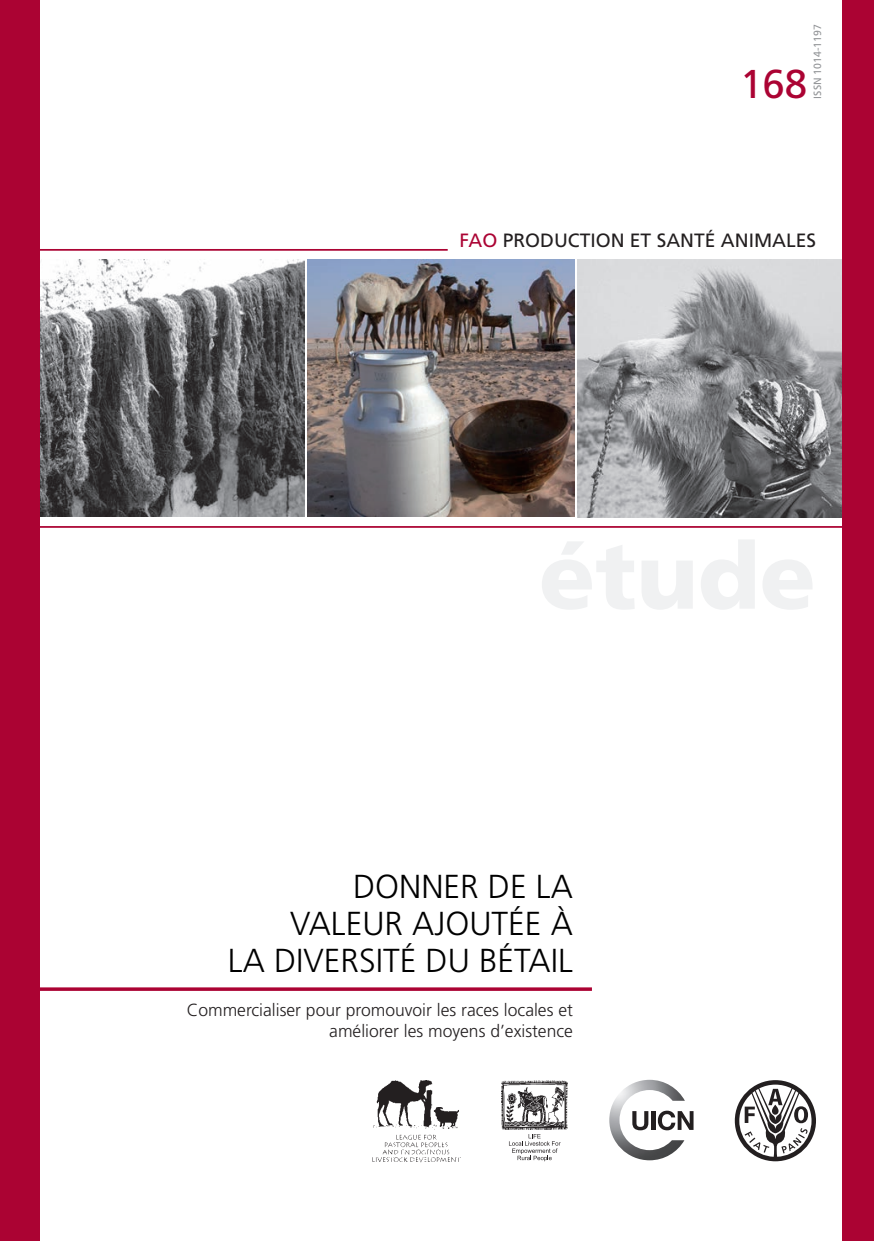
<style>
.page{position:relative;width:874px;height:1241px;background:#fff}
.page>*{position:absolute;margin:0;border:0;box-sizing:border-box;transform-origin:0 0}
.t1{font:40.25px "Frutiger LT Std";color:#ab0333}
.t2{font:300 33.25px/36.8px "Frutiger LT Std";color:#000;text-align:right}
.t3{font:19.25px "Frutiger LT Std";color:#231f20}
.t4{font:300 17.5px/21px "Frutiger LT Std";color:#231f20;text-align:right}
.t5{font:10.5px "Frutiger LT Std";color:#939598}
.s1{color:#ab0333}
</style>
<div class="page">
<img style="left:39px;top:259px;width:265px;height:258px">
<img style="left:307px;top:259px;width:267px;height:258px">
<img style="left:577px;top:259px;width:265px;height:258px">
<hr style="left:0;top:526px;width:873px;height:1px;background:#ab0333">
<hr style="left:0;top:987px;width:591px;height:3px;background:#ab0333">
<hr style="left:0;top:249px;width:447px;height:2px;background:#ab0333">
<div style="left:842px;top:0;width:31px;height:1240px;background:#ab0333"></div>
<div style="left:0;top:0;width:39px;height:1240px;background:#ab0333"></div>
<img style="left:372px;top:1080px;width:89px;height:83px">
<svg style="left:734px;top:1080px;width:81px;height:81px"></svg>
<img style="left:501px;top:1080px;width:66px;height:48px">
<svg style="left:509px;top:1134px;width:51px;height:27px"></svg>
<svg style="left:684px;top:1111px;width:9px;height:19px"></svg>
<img style="left:609px;top:1079px;width:75px;height:81px">
<h1 class="t1" style="left:739px;top:60px;width:69px">168</h1>
<p class="t5" style="left:811px;top:99px;width:76px;rotate:-90deg">ISSN 1014-1197</p>
<p class="t3" style="left:459px;top:229px;width:358px"><span class="s1">FAO</span> PRODUCTION ET SANTÉ ANIMALES</p>
<h2 class="t2" style="left:228px;top:868px;width:346px">DONNER DE LA<br>VALEUR AJOUTÉE À<br>LA DIVERSITÉ DU BÉTAIL</h2>
<p class="t4" style="left:187px;top:999px;width:387px">Commercialiser pour promouvoir les races locales et améliorer les moyens d’existence</p>
</div>
